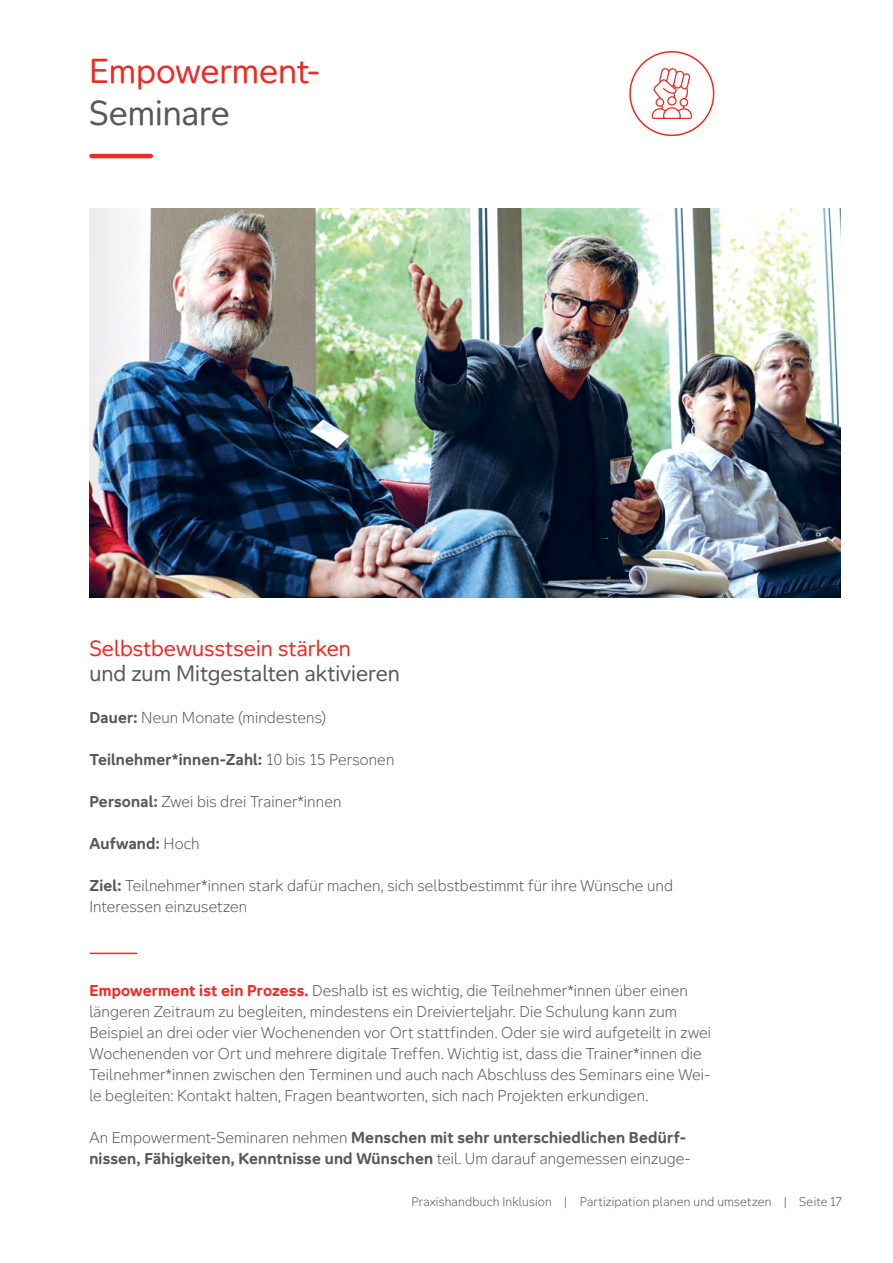
<style>
.page{position:relative;width:893px;height:1263px;background:#fff}
.page>*{position:absolute;margin:0;border:0;box-sizing:border-box;transform-origin:0 0}
.t1{font:33px "Aktion Mensch";letter-spacing:-.005em;color:#ee2a24}
.t2{font:33px "Aktion Mensch";color:#58595b}
.t3{font:21px "Aktion Mensch";color:#58595b}
.t4{font:21px "Aktion Mensch";color:#ee2a24}
.t5{font:300 15px/21px "Aktion Mensch";letter-spacing:.005em;color:#58595b}
.t6{font:700 15px/21px "Aktion Mensch";letter-spacing:.01em;color:#58595b}
.t7{font:300 12px "Aktion Mensch";letter-spacing:.015em;color:#58595b}
.s1{font-weight:700}
.s2{font-weight:300}
.s3{font-weight:700;color:#ee2a24}
</style>
<div class="page">
<hr style="left:92px;top:154px;width:59px;height:4px;background:#ee2a24">
<img style="left:89px;top:209px;width:751px;height:388px">
<hr style="left:90px;top:953px;width:47px;height:1px;background:#ee2a24">
<svg style="left:629px;top:51px;width:86px;height:86px"></svg>
<h1 class="t1" style="left:89px;top:46px;width:232px">Empowerment-</h1>
<h1 class="t2" style="left:89px;top:88px;width:142px">Seminare</h1>
<h2 class="t4" style="left:89px;top:633px;width:263px">Selbstbewusstsein stärken</h2>
<h2 class="t3" style="left:89px;top:658px;width:312px">und zum Mitgestalten aktivieren</h2>
<p class="t5" style="left:89px;top:707px;width:239px"><span class="s1">Dauer:</span> Neun Monate (mindestens)</p>
<p class="t6" style="left:89px;top:749px;width:306px">Teilnehmer*innen-Zahl: <span class="s2">10 bis 15 Personen</span></p>
<p class="t5" style="left:89px;top:791px;width:254px"><span class="s1">Personal:</span> Zwei bis drei Trainer*innen</p>
<p class="t6" style="left:89px;top:833px;width:112px">Aufwand: <span class="s2">Hoch</span></p>
<p class="t5" style="left:89px;top:875px;width:585px"><span class="s1">Ziel:</span> Teilnehmer*innen stark dafür machen, sich selbstbestimmt für ihre Wünsche und<br>Interessen einzusetzen</p>
<p class="t5" style="left:89px;top:980px;width:623px"><span class="s3">Empowerment ist ein Prozess.</span> Deshalb ist es wichtig, die Teilnehmer*innen über einen längeren Zeitraum zu begleiten, mindestens ein Dreivierteljahr. Die Schulung kann zum Beispiel an drei oder vier Wochenenden vor Ort stattfinden. Oder sie wird aufgeteilt in zwei Wochenenden vor Ort und mehrere digitale Treffen. Wichtig ist, dass die Trainer*innen die Teilnehmer*innen zwischen den Terminen und auch nach Abschluss des Seminars eine Wei&shy;le begleiten: Kontakt halten, Fragen beantworten, sich nach Projekten erkundigen.</p>
<p class="t6" style="left:89px;top:1127px;width:603px"><span class="s2">An Empowerment-Seminaren nehmen</span> Menschen mit sehr unterschiedlichen Bedürf&shy;nissen, Fähigkeiten, Kenntnisse und Wünschen <span class="s2">teil. Um darauf angemessen einzuge-</span></p>
<p class="t7" style="left:411px;top:1194px;width:432px">Praxishandbuch Inklusion | Partizipation planen und umsetzen | Seite 17</p>
</div>
